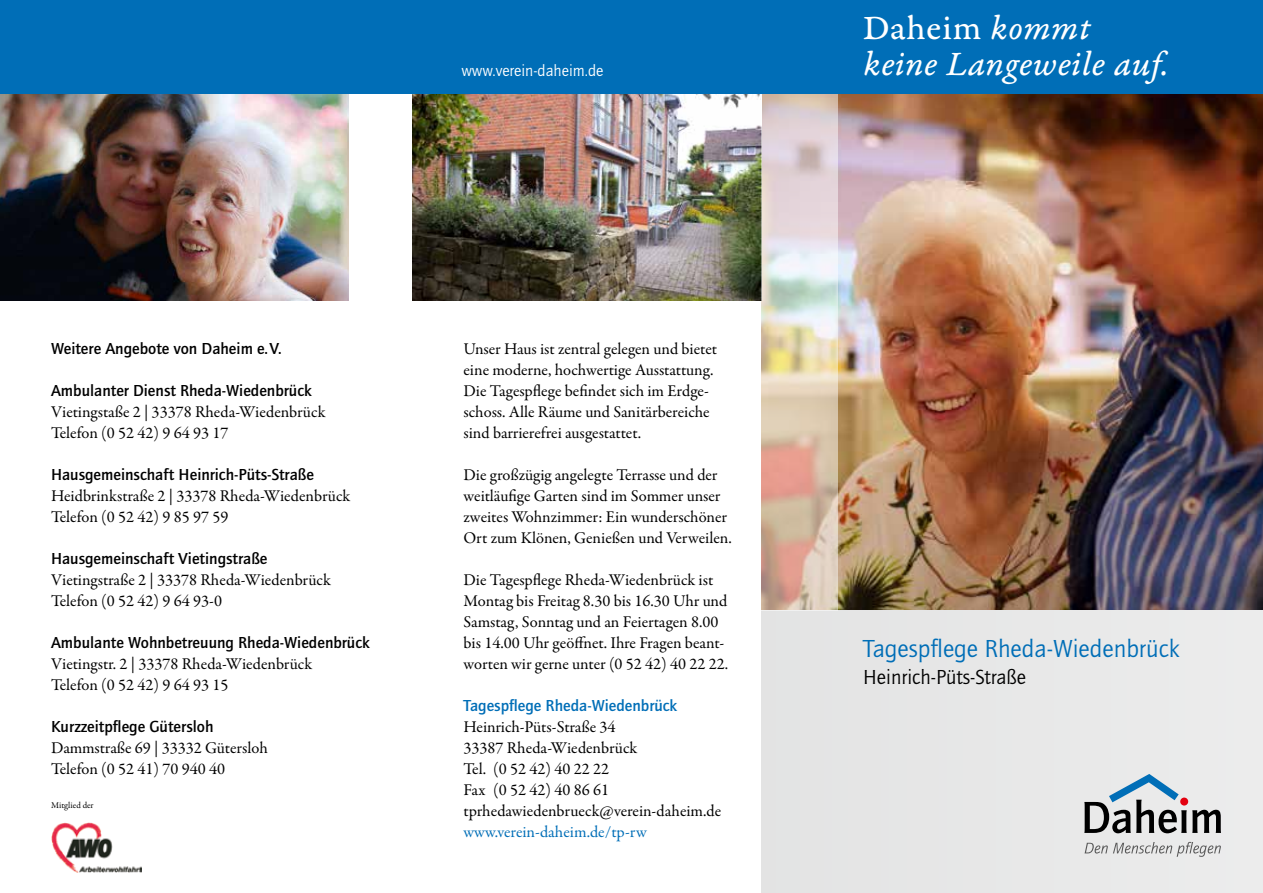
<style>
.page{position:relative;width:1263px;height:893px;background:#fff}
.page>*{position:absolute;margin:0;border:0;box-sizing:border-box;transform-origin:0 0}
.t1{font:36px "Garamond Premr Pro It Capt";letter-spacing:.01em;color:#fff}
.t2{font:36px "Garamond Premr Pro Capt";letter-spacing:.02em;color:#fff}
.t3{font:25.5px "Quay Sans";color:#006eb7}
.t4{font:21px "Quay Sans";color:#000}
.t5{font:16.5px/21px "Garamond Premr Pro";color:#000}
.t6{font:500 16.5px "Quay Sans";color:#000}
.t7{font:500 16.5px "Quay Sans";color:#006eb7}
.t8{font:16.5px "Garamond Premr Pro";color:#006eb7}
.t9{font:16.5px "Quay Sans";color:#fff}
.t10{font:9px "Garamond Premr Pro";color:#000}
.s1{font-family:"Garamond Premr Pro It Capt"}
</style>
<div class="page">
<img style="left:838px;top:94px;width:425px;height:516px">
<div style="left:761px;top:610px;width:502px;height:283px;background:#e7e7e7"></div>
<img style="left:51px;top:823px;width:91px;height:49px">
<img style="left:0;top:94px;width:349px;height:206px">
<img style="left:412px;top:94px;width:349px;height:206px">
<svg style="left:761px;top:94px;width:77px;height:516px;background:#dcc9bc"></svg>
<svg style="left:1084px;top:774px;width:137px;height:59px"></svg>
<svg style="left:1084px;top:842px;width:137px;height:15px"></svg>
<div style="left:0;top:0;width:761px;height:94px;background:#006eb7"></div>
<div style="left:761px;top:0;width:502px;height:94px;background:#006eb7"></div>
<p class="t9" style="left:461px;top:61px;width:144px">www.verein-daheim.de</p>
<p class="t6" style="left:51px;top:339px;width:232px">Weitere Angebote von Daheim e.V.</p>
<p class="t6" style="left:51px;top:381px;width:262px">Ambulanter Dienst Rheda-Wiedenbrück</p>
<p class="t5" style="left:51px;top:402px;width:276px">Vietingstaße 2 | 33378 Rheda-Wiedenbrück<br>Telefon (0 52 42) 9 64 93 17</p>
<p class="t6" style="left:51px;top:465px;width:264px">Hausgemeinschaft Heinrich-Püts-Straße</p>
<p class="t5" style="left:51px;top:486px;width:301px">Heidbrinkstraße 2 | 33378 Rheda-Wiedenbrück<br>Telefon (0 52 42) 9 85 97 59</p>
<p class="t6" style="left:51px;top:549px;width:218px">Hausgemeinschaft Vietingstraße</p>
<p class="t5" style="left:51px;top:570px;width:281px">Vietingstraße 2 | 33378 Rheda-Wiedenbrück<br>Telefon (0 52 42) 9 64 93-0</p>
<p class="t6" style="left:51px;top:633px;width:320px">Ambulante Wohnbetreuung Rheda-Wiedenbrück</p>
<p class="t5" style="left:51px;top:654px;width:263px">Vietingstr. 2 | 33378 Rheda-Wiedenbrück<br>Telefon (0 52 42) 9 64 93 15</p>
<p class="t6" style="left:51px;top:717px;width:164px">Kurzzeitpflege Gütersloh</p>
<p class="t5" style="left:51px;top:738px;width:218px">Dammstraße 69 | 33332 Gütersloh<br>Telefon (0 52 41) 70 940 40</p>
<p class="t10" style="left:51px;top:800px;width:44px">Mitglied der</p>
<p class="t5" style="left:463px;top:339px;width:255px">Unser Haus ist zentral gelegen und bietet eine moderne, hochwertige Ausstattung.<br>Die Tagespflege befindet sich im Erdge&shy;schoss. Alle Räume und Sanitärbereiche sind barrierefrei ausgestattet.</p>
<p class="t5" style="left:463px;top:465px;width:270px">Die großzügig angelegte Terrasse und der weitläufige Garten sind im Sommer unser zweites Wohnzimmer: Ein wunderschöner Ort zum Klönen, Genießen und Verweilen.</p>
<p class="t5" style="left:463px;top:570px;width:266px">Die Tagespflege Rheda-Wiedenbrück ist Montag bis Freitag 8.30 bis 16.30 Uhr und Samstag, Sonntag und an Feiertagen 8.00 bis 14.00 Uhr geöffnet. Ihre Fragen beant&shy;worten wir gerne unter (0 52 42) 40 22 22.</p>
<p class="t7" style="left:463px;top:696px;width:215px">Tagespflege Rheda-Wiedenbrück</p>
<p class="t5" style="left:463px;top:717px;width:259px">Heinrich-Püts-Straße 34<br>33387 Rheda-Wiedenbrück<br>Tel. (0 52 42) 40 22 22<br>Fax (0 52 42) 40 86 61 tprhedawiedenbrueck@verein-daheim.de</p>
<p class="t8" style="left:463px;top:822px;width:185px">www.verein-daheim.de/tp-rw</p>
<h1 class="t2" style="left:863px;top:7px;width:229px">Daheim <span class="s1">kommt</span></h1>
<h1 class="t1" style="left:863px;top:42px;width:307px">keine Langeweile auf.</h1>
<h2 class="t3" style="left:863px;top:635px;width:318px">Tagespflege Rheda-Wiedenbrück</h2>
<p class="t4" style="left:863px;top:665px;width:164px">Heinrich-Püts-Straße</p>
</div>
